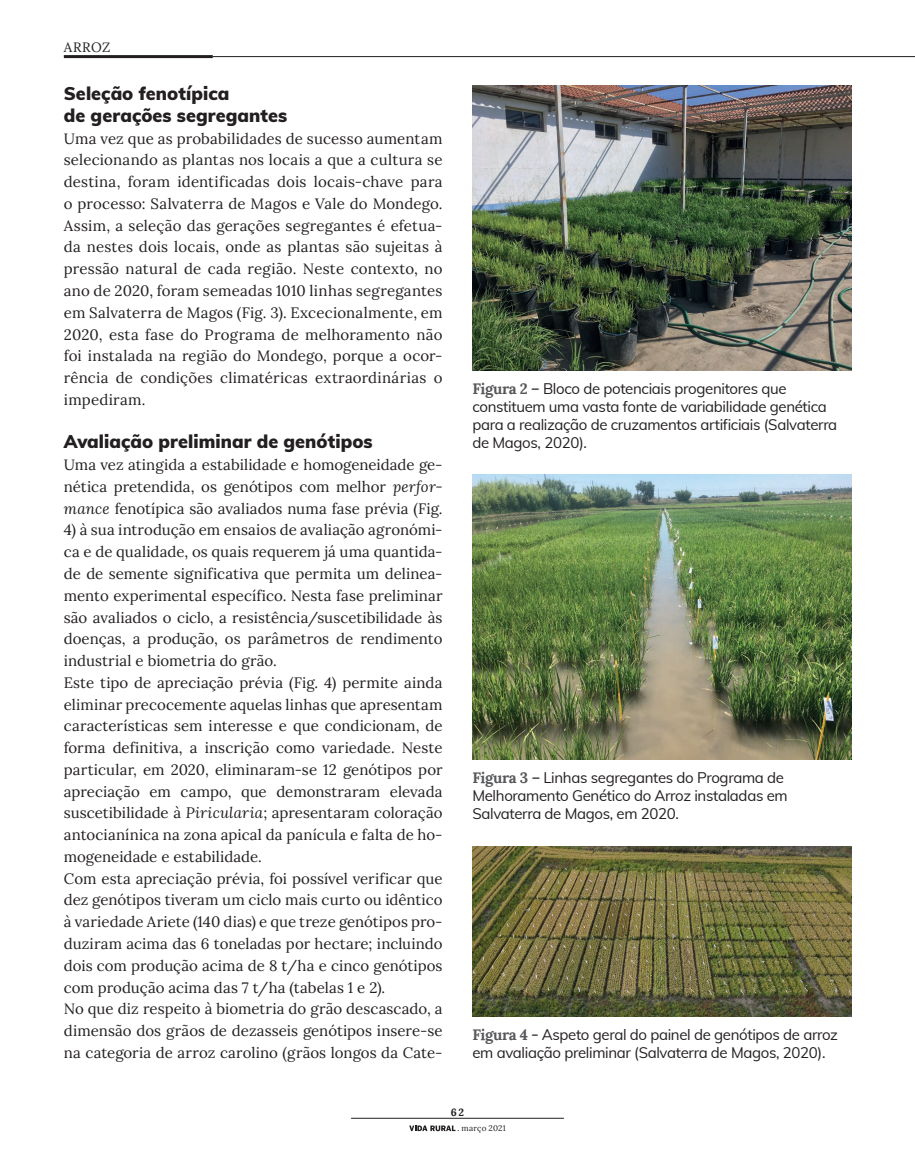
<style>
.page{position:relative;width:915px;height:1149px;background:#fff}
.page>*{position:absolute;margin:0;border:0;box-sizing:border-box;transform-origin:0 0}
.t1{font:900 18px/21.8px "Muli";letter-spacing:.005em;color:#231f20}
.t2{font:15px/21.8px "Lora";letter-spacing:.005em;color:#231f20;text-align:justify}
.t3{font:15px/18px "Muli";letter-spacing:-.02em;color:#231f20}
.t4{font:13.5px "Lora";letter-spacing:.04em;color:#231f20}
.t5{font:700 10.5px "Lora";color:#231f20}
.t6{font:8.1px "Lora";letter-spacing:.02em;color:#231f20}
.s1{font-style:italic}
.s2{font-family:"Lora";font-weight:700;color:#57585a}
.s3{font-family:"Poynter Text Roman Two"}
</style>
<div class="page">
<hr style="left:213px;top:56px;width:701px;height:1px;background:#231f20">
<svg style="left:409px;top:1125px;width:46px;height:5px"></svg>
<hr style="left:64px;top:55px;width:149px;height:3px;background:#231f20">
<hr style="left:351px;top:1117px;width:212px;height:1px;background:#231f20">
<img style="left:472px;top:85px;width:378px;height:285px">
<img style="left:472px;top:474px;width:378px;height:285px">
<img style="left:472px;top:846px;width:378px;height:169px">
<p class="t4" style="left:64px;top:37px;width:48px">ARROZ</p>
<p class="t1" style="left:64px;top:82px;width:225px">Seleção fenotípica<br>de gerações segregantes</p>
<p class="t2" style="left:64px;top:126px;width:380px">Uma vez que as probabilidades de sucesso aumentam selecionando as plantas nos locais a que a cultura se destina, foram identificadas dois locais-chave para o processo: Salvaterra de Magos e Vale do Mondego.<br>Assim, a seleção das gerações segregantes é efetua&shy;da nestes dois locais, onde as plantas são sujeitas à pressão natural de cada região. Neste contexto, no ano de 2020, foram semeadas 1010 linhas segregantes em Salvaterra de Magos (Fig. 3). Excecionalmente, em 2020, esta fase do Programa de melhoramento não foi instalada na região do Mondego, porque a ocor&shy;rência de condições climatéricas extraordinárias o impediram.</p>
<p class="t1" style="left:64px;top:430px;width:310px">Avaliação preliminar de genótipos</p>
<p class="t2" style="left:64px;top:453px;width:380px">Uma vez atingida a estabilidade e homogeneidade ge&shy;nética pretendida, os genótipos com melhor <span class="s1">perfor&shy;mance</span> fenotípica são avaliados numa fase prévia (Fig.</p>
<p class="t2" style="left:64px;top:518px;width:380px;text-align:left">4) à sua introdução em ensaios de avaliação agronómi&shy;ca e de qualidade, os quais requerem já uma quantida&shy;de de semente significativa que permita um delinea&shy;mento experimental específico. Nesta fase preliminar são avaliados o ciclo, a resistência/suscetibilidade às doenças, a produção, os parâmetros de rendimento industrial e biometria do grão.<br>Este tipo de apreciação prévia (Fig. 4) permite ainda eliminar precocemente aquelas linhas que apresentam características sem interesse e que condicionam, de forma definitiva, a inscrição como variedade. Neste particular, em 2020, eliminaram-se 12 genótipos por apreciação em campo, que demonstraram elevada suscetibilidade à <span class="s1">Piricularia</span>; apresentaram coloração antocianínica na zona apical da panícula e falta de ho&shy;mogeneidade e estabilidade.<br>Com esta apreciação prévia, foi possível verificar que dez genótipos tiveram um ciclo mais curto ou idêntico à variedade Ariete (140 dias) e que treze genótipos pro&shy;duziram acima das 6 toneladas por hectare; incluindo dois com produção acima de 8 t/ha e cinco genótipos com produção acima das 7 t/ha (tabelas 1 e 2).<br>No que diz respeito à biometria do grão descascado, a dimensão dos grãos de dezasseis genótipos insere-se na categoria de arroz carolino (grãos longos da Cate-</p>
<p class="t3" style="left:472px;top:378px;width:366px"><span class="s2">Figura 2 –</span> Bloco de potenciais progenitores que constituem uma vasta fonte de variabilidade genética para a realização de cruzamentos artificiais (Salvaterra de Magos, 2020).</p>
<p class="t3" style="left:472px;top:768px;width:317px"><span class="s2">Figura 3 –</span> Linhas segregantes do Programa de<br>Melhoramento Genético do Arroz instaladas em<br>Salvaterra de Magos, em 2020.</p>
<p class="t3" style="left:472px;top:1024px;width:367px"><span class="s2">Figura 4 -</span> Aspeto geral do painel de genótipos de arroz em avaliação preliminar (Salvaterra de Magos, 2020).</p>
<p class="t5" style="left:450px;top:1103px;width:15px">62</p>
<p class="t6" style="left:457px;top:1121px;width:50px"><span class="s3">.</span> março 2021</p>
</div>
